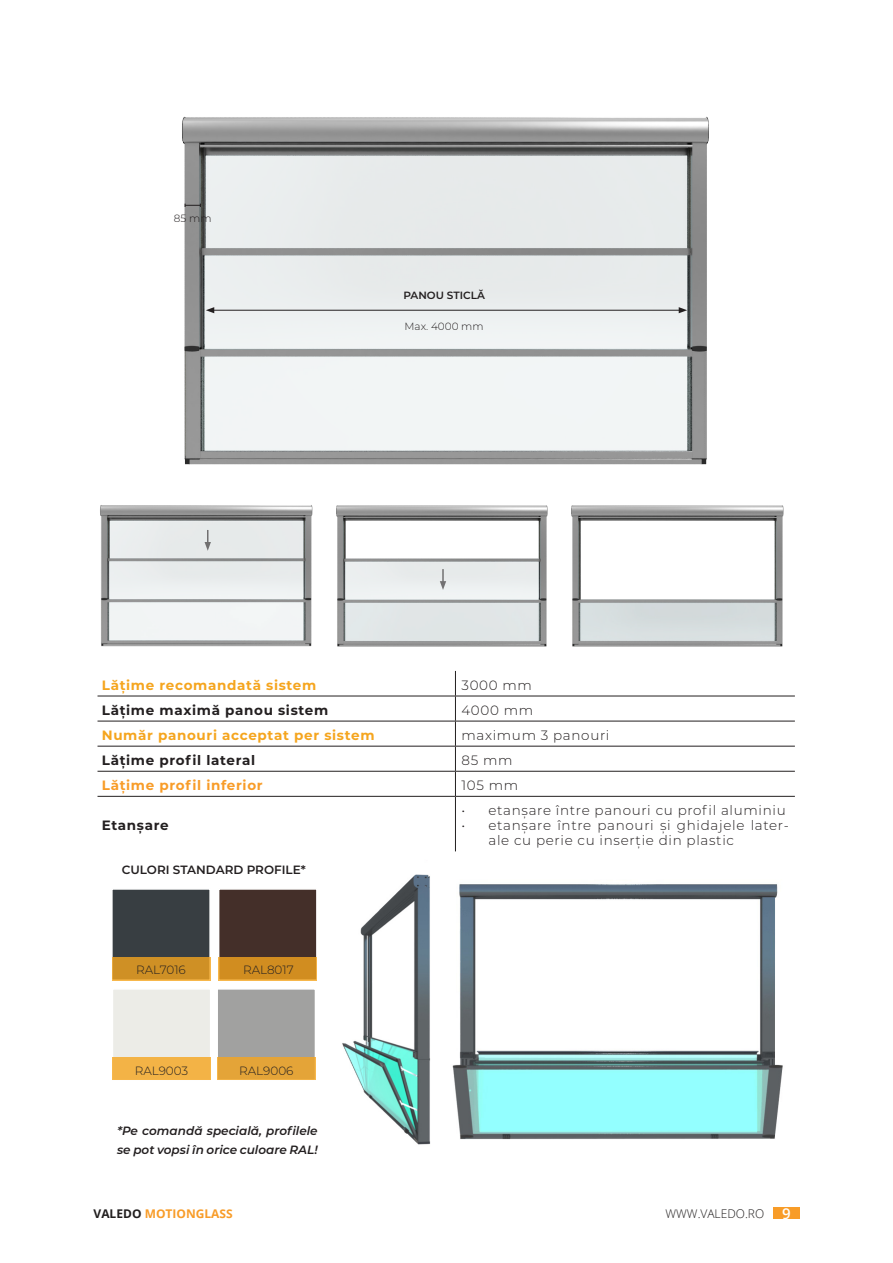
<style>
.page{position:relative;width:893px;height:1263px;background:#fff}
.page>*{position:absolute;margin:0;border:0;box-sizing:border-box;transform-origin:0 0}
.t1{font:300 13.5px/15px "Montserrat";letter-spacing:.05em;color:#231f20}
.t2{font:700 13.5px "Montserrat";letter-spacing:.05em;color:#f5a51e}
.t3{font:700 13.5px "Montserrat";letter-spacing:.05em;color:#231f20}
.t4{font:700 13.5px "Montserrat";letter-spacing:.05em;color:#f89c28}
.t5{font:italic 600 12px/19.5px "Montserrat";color:#231f20}
.t6{font:300 12px "Montserrat";color:#231f20}
.t7{font:600 12px "Montserrat";color:#231f20}
.t8{font:700 12px "Open Sans";color:#f89c28}
.t9{font:300 12px "Open Sans";color:#211e1e}
.t10{font:300 10.5px "Montserrat";color:#231f20}
.t11{font:600 10.5px "Montserrat";color:#231f20}
.s1{color:#211e1e}
.s2{font-weight:600;font-size:15px;color:#fff}
</style>
<div class="page">
<div style="left:773px;top:1207px;width:27px;height:12px;background:#f89c28"></div>
<img style="left:342px;top:874px;width:89px;height:271px">
<div style="left:112px;top:988px;width:100px;height:93px;background:#ecece7;border:2px solid #fff"></div>
<div style="left:216px;top:988px;width:100px;height:93px;background:#a1a1a0;border:2px solid #fff"></div>
<div style="left:111px;top:888px;width:100px;height:93px;background:#383e42;border:2px solid #fff"></div>
<div style="left:218px;top:888px;width:100px;height:93px;background:#442f29;border:2px solid #fff"></div>
<div style="left:112px;top:1057px;width:99px;height:23px;background:#f3b346"></div>
<div style="left:217px;top:1057px;width:98px;height:23px;background:#e4a438"></div>
<div style="left:112px;top:957px;width:98px;height:23px;background:#cf9025"></div>
<div style="left:219px;top:957px;width:98px;height:23px;background:#d18d20"></div>
<svg style="left:98px;top:695px;width:357px;height:101px"></svg>
<svg style="left:456px;top:695px;width:339px;height:101px"></svg>
<hr style="left:98px;top:696px;width:357px;height:1px;background:#231f20">
<hr style="left:455px;top:696px;width:340px;height:1px;background:#231f20">
<hr style="left:98px;top:721px;width:357px;height:1px;background:#231f20">
<hr style="left:455px;top:721px;width:340px;height:1px;background:#231f20">
<hr style="left:98px;top:746px;width:357px;height:1px;background:#231f20">
<hr style="left:455px;top:746px;width:340px;height:1px;background:#231f20">
<hr style="left:98px;top:771px;width:357px;height:1px;background:#231f20">
<hr style="left:455px;top:771px;width:340px;height:1px;background:#231f20">
<svg style="left:455px;top:671px;width:1px;height:125px"></svg>
<hr style="left:455px;top:797px;width:1px;height:54px;background:#231f20">
<hr style="left:98px;top:796px;width:357px;height:1px;background:#231f20">
<hr style="left:455px;top:796px;width:340px;height:1px;background:#231f20">
<img style="left:100px;top:116px;width:684px;height:531px">
<svg style="left:185px;top:204px;width:16px;height:3px"></svg>
<hr style="left:212px;top:310px;width:469px;height:1px;background:#231f20">
<svg style="left:206px;top:307px;width:8px;height:6px"></svg>
<svg style="left:679px;top:307px;width:8px;height:6px"></svg>
<img style="left:452px;top:884px;width:331px;height:256px">
<svg style="left:205px;top:530px;width:6px;height:21px"></svg>
<svg style="left:440px;top:569px;width:6px;height:21px"></svg>
<p class="t10" style="left:174px;top:212px;width:39px">85 mm</p>
<p class="t11" style="left:403px;top:288px;width:83px">PANOU STICLĂ</p>
<p class="t10" style="left:405px;top:320px;width:81px">Max. 4000 mm</p>
<p class="t2" style="left:102px;top:675px;width:216px">Lățime recomandată sistem</p>
<p class="t1" style="left:461px;top:677px;width:72px">3000 mm</p>
<p class="t3" style="left:102px;top:700px;width:228px">Lățime maximă panou sistem</p>
<p class="t1" style="left:461px;top:702px;width:73px">4000 mm</p>
<p class="t2" style="left:102px;top:726px;width:274px">Număr panouri acceptat per sistem</p>
<p class="t1" style="left:461px;top:727px;width:149px">maximum 3 panouri</p>
<p class="t3" style="left:102px;top:751px;width:155px">Lățime profil lateral</p>
<p class="t1" style="left:461px;top:752px;width:52px">85 mm</p>
<p class="t4" style="left:102px;top:776px;width:162px">Lățime profil inferior</p>
<p class="t1" style="left:461px;top:778px;width:58px">105 mm</p>
<p class="t3" style="left:102px;top:816px;width:68px">Etanșare</p>
<p class="t1" style="left:461px;top:803px;width:326px">• etanșare între panouri cu profil aluminiu</p>
<p class="t1" style="left:488px;top:818px;width:302px;text-indent:-27px">• etanșare între panouri și ghidajele later&shy;ale cu perie cu inserție din plastic</p>
<p class="t7" style="left:122px;top:861px;width:186px">CULORI STANDARD PROFILE*</p>
<p class="t6" style="left:136px;top:962px;width:51px">RAL7016</p>
<p class="t6" style="left:243px;top:962px;width:52px">RAL8017</p>
<p class="t6" style="left:135px;top:1062px;width:55px">RAL9003</p>
<p class="t6" style="left:239px;top:1062px;width:56px">RAL9006</p>
<p class="t5" style="left:117px;top:1120px;width:202px">*Pe comandă specială, profilele se pot vopsi în orice culoare RAL!</p>
<p class="t8" style="left:94px;top:1205px;width:141px"><span class="s1">VALEDO</span> MOTIONGLASS</p>
<p class="t9" style="left:665px;top:1205px;width:127px">WWW.VALEDO.RO <span class="s2">9</span></p>
</div>
